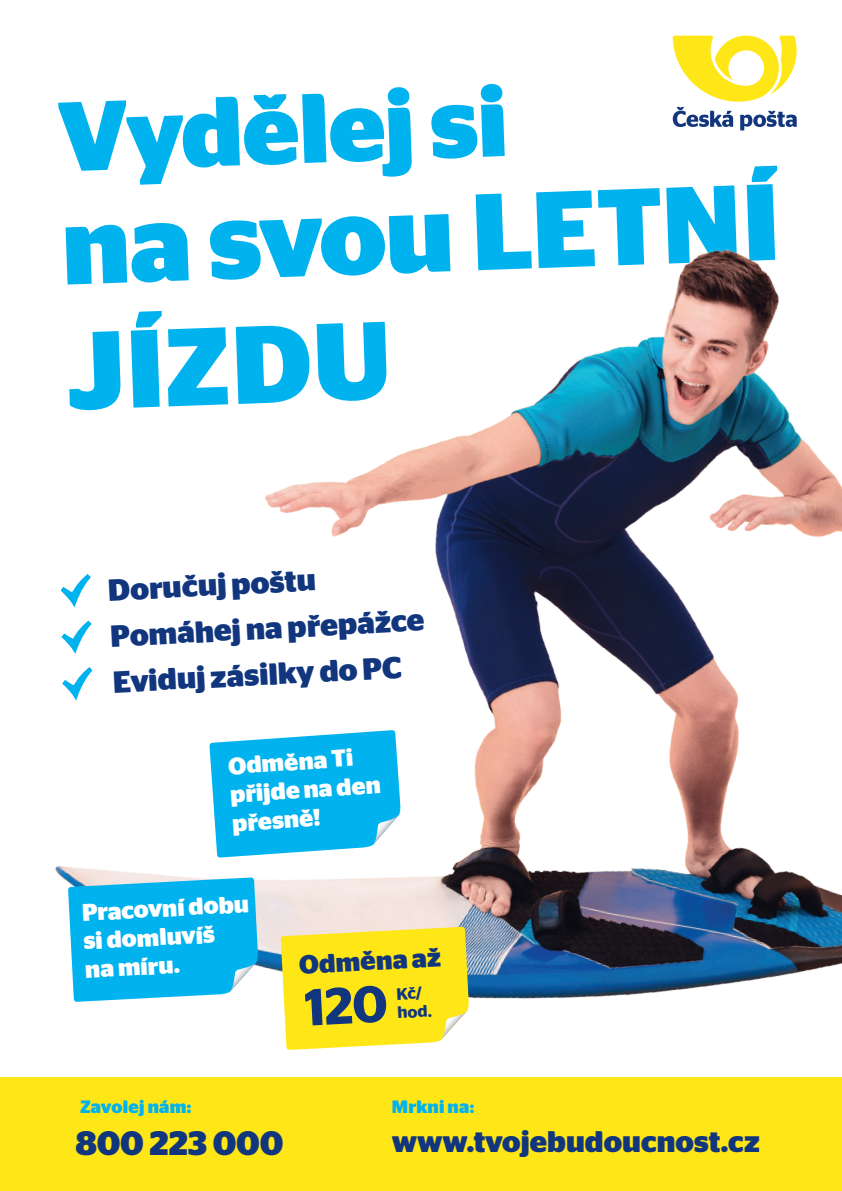
<style>
.page{position:relative;width:842px;height:1191px;background:#fff}
.page>*{position:absolute;margin:0;border:0;box-sizing:border-box;transform-origin:0 0}
.t1{font:700 110.1px "Stag Sans";color:#00b3ef}
.t2{font:700 108.2px "Stag Sans";color:#00b3ef}
.t3{font:700 98.3px "Stag Sans";color:#00b3ef}
.t4{font:700 33.8px "Stag Sans";letter-spacing:-.005em;color:#11367e}
.t5{font:700 30.5px "Stag Sans";color:#11367e}
.t6{font:700 29.8px "Stag Sans";color:#11367e}
.t7{font:700 26.3px "Stag Sans";color:#11367e}
.t8{font:700 24.1px/28.6px "Stag Sans";color:#fff}
.t9{font:700 17.9px "Stag Sans";letter-spacing:.01em;color:#00b3ef}
.t10{font:600 16.6px "Stag Sans";color:#11367e}
</style>
<div class="page">
<img style="left:55px;top:249px;width:787px;height:750px">
<svg style="left:56px;top:544px;width:69px;height:162px"></svg>
<div style="left:0;top:1077px;width:842px;height:114px;background:#ffe616"></div>
<svg style="left:673px;top:36px;width:124px;height:94px"></svg>
<svg style="left:209px;top:730px;width:192px;height:127px;background:#26bef1"></svg>
<svg style="left:68px;top:877px;width:190px;height:125px;background:#1ebaef"></svg>
<svg style="left:281px;top:926px;width:188px;height:124px;background:#fde631"></svg>
<p class="t3" style="left:56px;top:80px;width:451px;rotate:-2deg">Vydělej si</p>
<p class="t2" style="left:60px;top:184px;width:719px;rotate:-2deg">na svou LETNÍ</p>
<p class="t1" style="left:65px;top:308px;width:326px;rotate:-2deg">JÍZDU</p>
<p class="t5" style="left:107px;top:573px;width:210px;rotate:-3deg">Doručuj poštu</p>
<p class="t5" style="left:109px;top:618px;width:316px;rotate:-3deg">Pomáhej na přepážce</p>
<p class="t5" style="left:112px;top:664px;width:291px;rotate:-3deg">Eviduj zásilky do PC</p>
<p class="t8" style="left:227px;top:752px;width:152px;rotate:-4deg">Odměna Ti přijde na den přesně!</p>
<p class="t8" style="left:81px;top:898px;width:169px;rotate:-3deg">Pracovní dobu si domluvíš<br>na míru.</p>
<p class="t7" style="left:298px;top:949px;width:144px;rotate:-3deg">Odměna až</p>
<p class="t10" style="left:397px;top:1003px;width:36px;rotate:-3deg">hod.</p>
<p class="t9" style="left:80px;top:1096px;width:113px">Zavolej nám:</p>
<p class="t9" style="left:392px;top:1096px;width:84px">Mrkni na:</p>
<p class="t4" style="left:75px;top:1123px;width:210px">800 223 000</p>
<p class="t6" style="left:392px;top:1124px;width:370px">www.tvojebudoucnost.cz</p>
</div>
